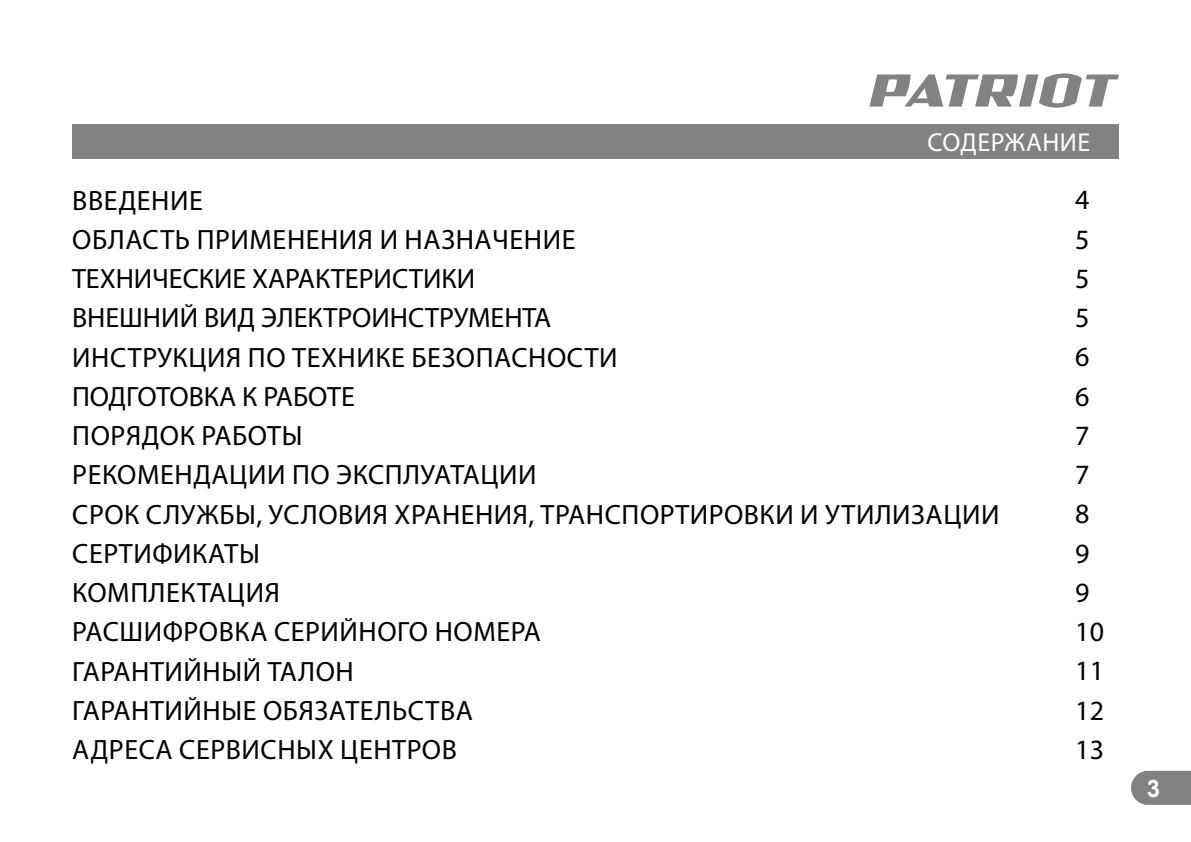
<style>
.page{position:relative;width:1191px;height:842px;background:#fff}
.page>*{position:absolute;margin:0;border:0;box-sizing:border-box;transform-origin:0 0}
.t1{font:28px/39.2px "Myriad Pro";letter-spacing:.02em;color:#000}
.t2{font:26px "Myriad Pro";letter-spacing:.02em;color:#fff}
.t3{font:700 24px "Arial";color:#fff}
</style>
<div class="page">
<svg style="left:1131px;top:771px;width:60px;height:34px;background:#888a8b"></svg>
<svg style="left:869px;top:73px;width:250px;height:35px"></svg>
<div style="left:72px;top:124px;width:1047px;height:34px;background:#808284"></div>
<p class="t2" style="left:927px;top:130px;width:164px">СОДЕРЖАНИЕ</p>
<p class="t1" style="left:72px;top:182px;width:929px">ВВЕДЕНИЕ<br>ОБЛАСТЬ ПРИМЕНЕНИЯ И НАЗНАЧЕНИЕ<br>ТЕХНИЧЕСКИЕ ХАРАКТЕРИСТИКИ<br>ВНЕШНИЙ ВИД ЭЛЕКТРОИНСТРУМЕНТА<br>ИНСТРУКЦИЯ ПО ТЕХНИКЕ БЕЗОПАСНОСТИ<br>ПОДГОТОВКА К РАБОТЕ<br>ПОРЯДОК РАБОТЫ<br>РЕКОМЕНДАЦИИ ПО ЭКСПЛУАТАЦИИ<br>СРОК СЛУЖБЫ, УСЛОВИЯ ХРАНЕНИЯ, ТРАНСПОРТИРОВКИ И УТИЛИЗАЦИИ<br>СЕРТИФИКАТЫ<br>КОМПЛЕКТАЦИЯ<br>РАСШИФРОВКА СЕРИЙНОГО НОМЕРА<br>ГАРАНТИЙНЫЙ ТАЛОН<br>ГАРАНТИЙНЫЕ ОБЯЗАТЕЛЬСТВА<br>АДРЕСА СЕРВИСНЫХ ЦЕНТРОВ</p>
<p class="t1" style="left:1075px;top:181px;width:30px">4<br>5<br>5<br>5<br>6<br>6<br>7<br>7<br>8<br>9<br>9<br>10<br>11<br>12<br>13</p>
<p class="t3" style="left:1146px;top:774px;width:15px">3</p>
</div>
